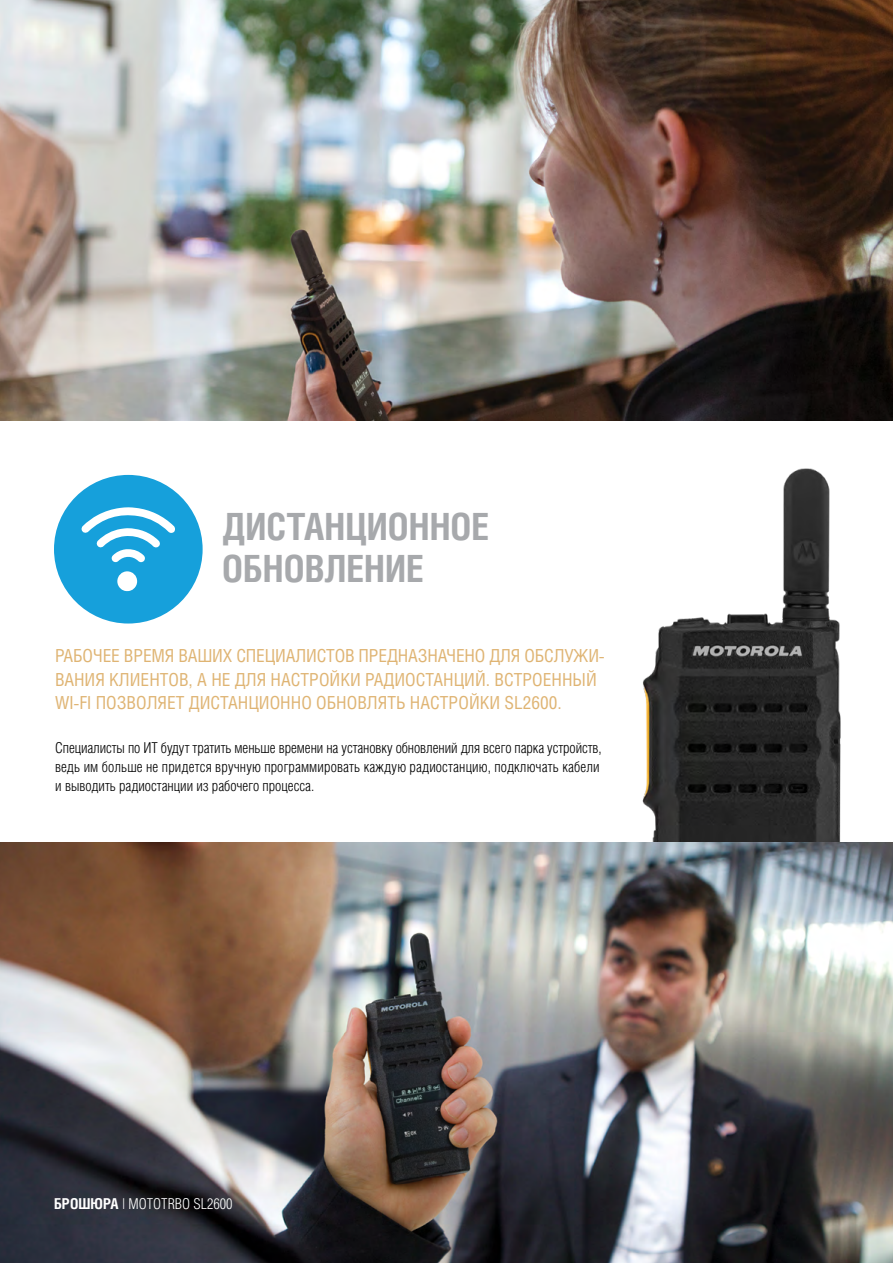
<style>
.page{position:relative;width:893px;height:1263px;background:#fff}
.page>*{position:absolute;margin:0;border:0;box-sizing:border-box;transform-origin:0 0}
.t1{font:700 37.5px/42px "Helios Cond C";color:#a7a9ac}
.t2{font:18px/23.2px "Helios Cond C";color:#dfb473}
.t3{font:15px/19.2px "Helios Cond Light C";color:#000}
.t4{font:15px "Helios Cond Light C";color:#fff}
.s1{font-family:"Helios Cond C";font-weight:700}
</style>
<div class="page">
<img style="left:0;top:0;width:893px;height:421px">
<img style="left:0;top:842px;width:893px;height:421px">
<div style="left:54px;top:475px;width:149px;height:148px;background:#16a0db;border-radius:50%"></div>
<svg style="left:81px;top:507px;width:94px;height:84px"></svg>
<img style="left:642px;top:468px;width:199px;height:374px">
<p class="t1" style="left:222px;top:505px;width:268px">ДИСТАНЦИОННОЕ<br>ОБНОВЛЕНИЕ</p>
<p class="t2" style="left:55px;top:644px;width:551px">РАБОЧЕЕ ВРЕМЯ ВАШИХ СПЕЦИАЛИСТОВ ПРЕДНАЗНАЧЕНО ДЛЯ ОБСЛУЖИ-<br>ВАНИЯ КЛИЕНТОВ, А НЕ ДЛЯ НАСТРОЙКИ РАДИОСТАНЦИЙ. ВСТРОЕННЫЙ<br>WI-FI ПОЗВОЛЯЕТ ДИСТАНЦИОННО ОБНОВЛЯТЬ НАСТРОЙКИ SL2600.</p>
<p class="t3" style="left:55px;top:737px;width:548px">Специалисты по ИТ будут тратить меньше времени на установку обновлений для всего парка устройств, ведь им больше не придется вручную программировать каждую радиостанцию, подключать кабели и выводить радиостанции из рабочего процесса.</p>
<p class="t4" style="left:54px;top:1195px;width:180px"><span class="s1">БРОШЮРА</span> | MOTOTRBO SL2600</p>
</div>
